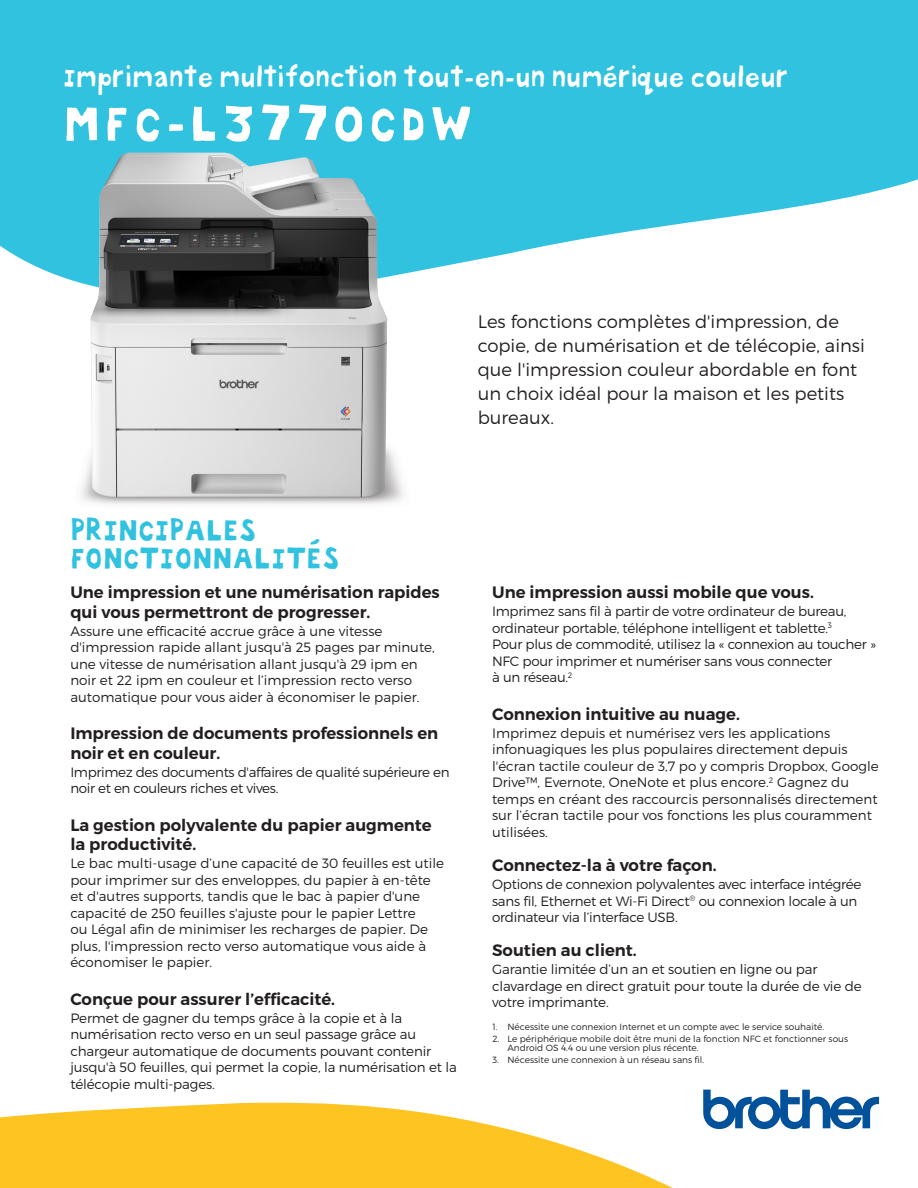
<style>
.page{position:relative;width:918px;height:1188px;background:#fff}
.page>*{position:absolute;margin:0;border:0;box-sizing:border-box;transform-origin:0 0}
.Titre{font:52.95px "Bokka Solid";color:#fff}
.t1{font:31.5px/28.7px "Bokka Solid";letter-spacing:-.08em;color:#31c2e0}
.t2{font:27px "Bokka Solid";letter-spacing:-.08em;color:#fff}
.Calif{font:300 18px/24px "Montserrat";color:#231f20}
.Calif-2{font:600 16.5px/19.5px "Montserrat";color:#231f20}
.Paragraphe{font:300 13.5px/16.5px "Montserrat";letter-spacing:-.01em;color:#231f20}
.t3{font:300 9px/9px "Montserrat";color:#231f20}
</style>
<div class="page">
<svg style="left:0;top:1102px;width:796px;height:86px;fill:#fec422"></svg>
<svg style="left:0;top:0;width:918px;height:286px;background:#4ecae4"></svg>
<img style="left:91px;top:153px;width:296px;height:345px">
<svg style="left:703px;top:1090px;width:176px;height:39px"></svg>
<p class="t2" style="left:63px;top:60px;width:729px">Imprimante multifonction tout-en-un numérique couleur</p>
<p class="Titre" style="left:63px;top:87px;width:415px">MFC-L3770CDW</p>
<p class="Calif" style="left:478px;top:310px;width:389px">Les fonctions complètes d'impression, de copie, de numérisation et de télécopie, ainsi que l'impression couleur abordable en font un choix idéal pour la maison et les petits bureaux.</p>
<p class="t1" style="left:70px;top:515px;width:273px">PRINCIPALES<br>FONCTIONNALITÉS</p>
<p class="Calif-2" style="left:70px;top:583px;width:371px">Une impression et une numérisation rapides qui vous permettront de progresser.</p>
<p class="Paragraphe" style="left:70px;top:623px;width:366px">Assure une efficacité accrue grâce à une vitesse d'impression rapide allant jusqu'à 25 pages par minute, une vitesse de numérisation allant jusqu'à 29 ipm en noir et 22 ipm en couleur et l’impression recto verso automatique pour vous aider à économiser le papier.</p>
<p class="Calif-2" style="left:70px;top:724px;width:370px">Impression de documents professionnels en noir et en couleur.</p>
<p class="Paragraphe" style="left:70px;top:764px;width:381px">Imprimez des documents d'affaires de qualité supérieure en noir et en couleurs riches et vives.</p>
<p class="Calif-2" style="left:70px;top:815px;width:363px">La gestion polyvalente du papier augmente la productivité.</p>
<p class="Paragraphe" style="left:70px;top:855px;width:375px">Le bac multi-usage d’une capacité de 30 feuilles est utile pour imprimer sur des enveloppes, du papier à en-tête et d'autres supports, tandis que le bac à papier d'une capacité de 250 feuilles s'ajuste pour le papier Lettre<br>ou Légal afin de minimiser les recharges de papier. De plus, l'impression recto verso automatique vous aide à économiser le papier.</p>
<p class="Calif-2" style="left:70px;top:989px;width:266px">Conçue pour assurer l’efficacité.</p>
<p class="Paragraphe" style="left:70px;top:1010px;width:388px">Permet de gagner du temps grâce à la copie et à la numérisation recto verso en un seul passage grâce au chargeur automatique de documents pouvant contenir jusqu'à 50 feuilles, qui permet la copie, la numérisation et la télécopie multi-pages.</p>
<p class="Calif-2" style="left:492px;top:583px;width:323px">Une impression aussi mobile que vous.</p>
<p class="Paragraphe" style="left:492px;top:603px;width:385px">Imprimez sans fil à partir de votre ordinateur de bureau, ordinateur portable, téléphone intelligent et tablette.<sup>3<br></sup>Pour plus de commodité, utilisez la « connexion au toucher » NFC pour imprimer et numériser sans vous connecter<br>à un réseau.<sup>2</sup></p>
<p class="Calif-2" style="left:492px;top:704px;width:249px">Connexion intuitive au nuage.</p>
<p class="Paragraphe" style="left:492px;top:725px;width:388px">Imprimez depuis et numérisez vers les applications infonuagiques les plus populaires directement depuis l'écran tactile couleur de 3,7 po y compris Dropbox, Google Drive™, Evernote, OneNote et plus encore.<sup>2</sup> Gagnez du temps en créant des raccourcis personnalisés directement sur l’écran tactile pour vos fonctions les plus couramment utilisées.</p>
<p class="Calif-2" style="left:492px;top:856px;width:226px">Connectez-la à votre façon.</p>
<p class="Paragraphe" style="left:492px;top:876px;width:371px">Options de connexion polyvalentes avec interface intégrée sans fil, Ethernet et Wi-Fi Direct<sup>®</sup> ou connexion locale à un ordinateur via l’interface USB.</p>
<p class="Calif-2" style="left:492px;top:941px;width:146px">Soutien au client.</p>
<p class="Paragraphe" style="left:492px;top:961px;width:371px">Garantie limitée d’un an et soutien en ligne ou par clavardage en direct gratuit pour toute la durée de vie de votre imprimante.</p>
<p class="t3" style="left:492px;top:1022px;width:333px">1. Nécessite une connexion Internet et un compte avec le service souhaité.</p>
<p class="t3" style="left:507px;top:1034px;width:342px;text-indent:-15px">2. Le périphérique mobile doit être muni de la fonction NFC et fonctionner sous<br>Android OS 4.4 ou une version plus récente.</p>
<p class="t3" style="left:492px;top:1055px;width:213px">3. Nécessite une connexion à un réseau sans fil.</p>
</div>
